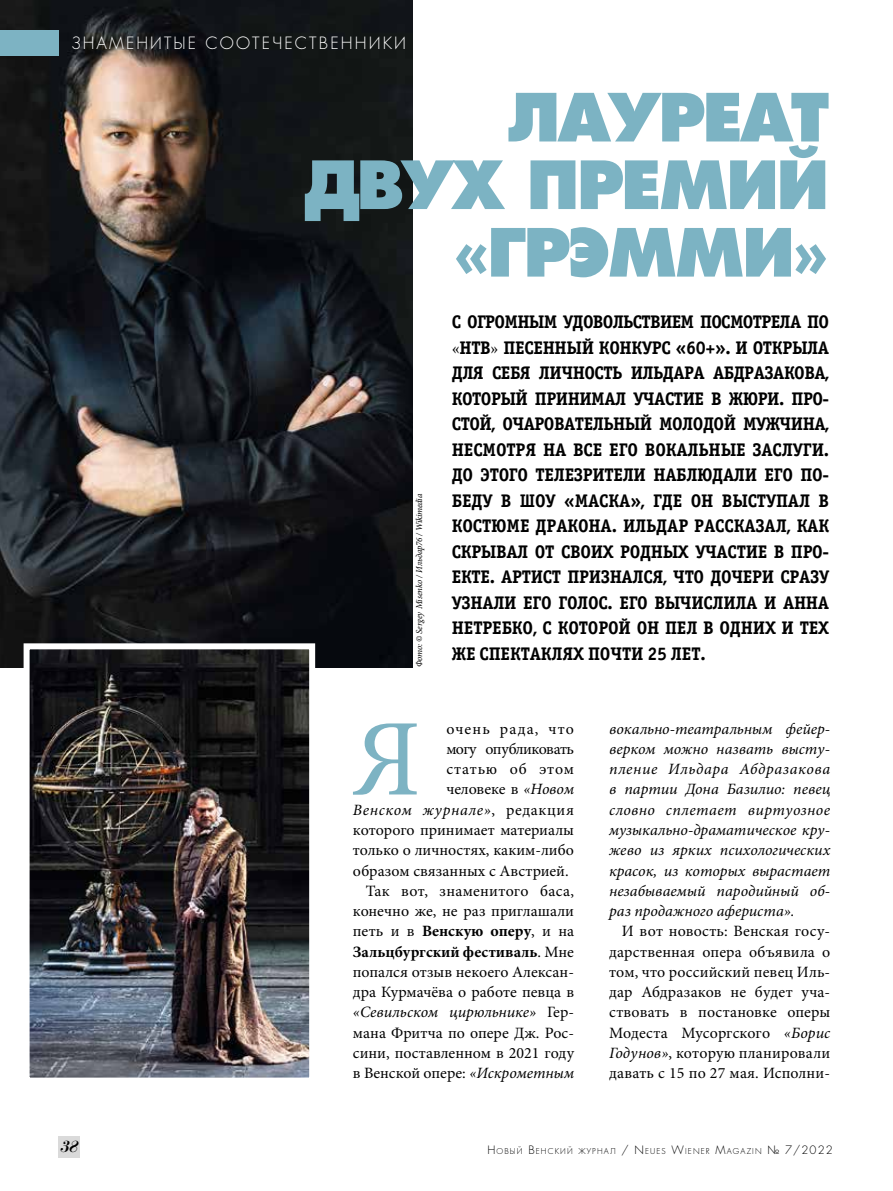
<style>
.page{position:relative;width:893px;height:1191px;background:#fff}
.page>*{position:absolute;margin:0;border:0;box-sizing:border-box;transform-origin:0 0}
.t1{font:109.2px "Minion Pro";color:#7db3c3}
.t2{font:64.5px/67.5px "Favorit Extra Bold C";letter-spacing:-.04em;color:#7cb3c3;text-align:right}
.t3{font:700 18.3px/25.5px "Officina Serif C";letter-spacing:-.01em;color:#000;text-align:justify}
.t4{font:16.5px "Favorit Light C";letter-spacing:.13em;color:#fff}
.t5{font:italic 16.5px "Paragon Nord C";color:#000}
.t6{font:15.75px/20.2px "Minion Pro";color:#000;text-align:justify}
.t7{font:italic 15.75px/20.2px "Minion Pro";color:#000;text-align:justify}
.t8{font:700 15.75px "Minion Pro";color:#000}
.t9{font:italic 15.75px "Minion Pro";letter-spacing:.04em;color:#000}
.t10{font:15.75px "Minion Pro";letter-spacing:.02em;color:#000}
.t11{font:15.75px "Minion Pro";letter-spacing:-.035em;color:#000}
.t12{font:15.75px "Minion Pro";letter-spacing:.07em;color:#000}
.t13{font:15.75px "Minion Pro";letter-spacing:.05em;color:#000}
.t14{font:italic 9px "Minion Pro";letter-spacing:-.02em;color:#000}
.t15{font:7.8px "Favorit Light C";letter-spacing:.145em;color:#000}
.s1{font-family:"Minion Pro";font-weight:400}
.s2{font-style:italic}
.s3{font-style:normal}
.s4{font-weight:400}
.s5{font-size:11.25px}
</style>
<div class="page">
<div style="left:59px;top:1136px;width:21px;height:22px;background:#dadada"></div>
<img style="left:0;top:0;width:412px;height:668px">
<div style="left:0;top:30px;width:59px;height:25px;background:#7db3c3"></div>
<img style="left:31px;top:650px;width:277px;height:426px">
<div style="left:24px;top:643px;width:291px;height:440px;border:6px solid #fff"></div>
<p class="t4" style="left:72px;top:32px;width:336px">ЗНАМЕНИТЫЕ СООТЕЧЕСТВЕННИКИ</p>
<h2 class="t2" style="left:304px;top:84px;width:526px">ЛАУРЕАТ<br>ДВУХ ПРЕМИЙ «ГРЭММИ»</h2>
<p class="t3" style="left:452px;top:309px;width:379px">С ОГРОМНЫМ УДОВОЛЬСТВИЕМ ПОСМОТРЕЛА ПО <span class="s1">«</span>НТВ<span class="s1">»</span> ПЕСЕННЫЙ КОНКУРС «60+». И ОТКРЫЛА ДЛЯ СЕБЯ ЛИЧНОСТЬ ИЛЬДАРА АБДРАЗАКОВА, КОТОРЫЙ ПРИНИМАЛ УЧАСТИЕ В ЖЮРИ. ПРО-СТОЙ, ОЧАРОВАТЕЛЬНЫЙ МОЛОДОЙ МУЖЧИНА, НЕСМОТРЯ НА ВСЕ ЕГО ВОКАЛЬНЫЕ ЗАСЛУГИ.<br>ДО ЭТОГО ТЕЛЕЗРИТЕЛИ НАБЛЮДАЛИ ЕГО ПО-БЕДУ В ШОУ «МАСКА», ГДЕ ОН ВЫСТУПАЛ В КОСТЮМЕ ДРАКОНА. ИЛЬДАР РАССКАЗАЛ, КАК СКРЫВАЛ ОТ СВОИХ РОДНЫХ УЧАСТИЕ В ПРО-ЕКТЕ. АРТИСТ ПРИЗНАЛСЯ, ЧТО ДОЧЕРИ СРАЗУ УЗНАЛИ ЕГО ГОЛОС. ЕГО ВЫЧИСЛИЛА И АННА НЕТРЕБКО, С КОТОРОЙ ОН ПЕЛ В ОДНИХ И ТЕХ ЖЕ СПЕКТАКЛЯХ ПОЧТИ 25 ЛЕТ.</p>
<p class="t14" style="left:413px;top:667px;width:175px;rotate:-90deg">Фото: © Sergey Misenko / Ильдар76 / Wikimedia</p>
<p class="t5" style="left:60px;top:1137px;width:19px">38</p>
<h1 class="t1" style="left:351px;top:686px;width:72px">Я</h1>
<p class="t12" style="left:446px;top:718px;width:129px">очень рада, что</p>
<p class="t11" style="left:446px;top:738px;width:129px">могу опубликовать</p>
<p class="t13" style="left:446px;top:758px;width:129px">статью об этом</p>
<p class="t6" style="left:446px;top:779px;width:129px">человеке в <span class="s2">«Новом</span></p>
<p class="t9" style="left:353px;top:799px;width:223px">Венском журнале»<span class="s3">, редакция</span></p>
<p class="t6" style="left:353px;top:820px;width:223px">которого принимает материалы</p>
<p class="t6" style="left:353px;top:840px;width:223px">только о личностях, каким-либо</p>
<p class="t6" style="left:353px;top:860px;width:217px">образом связанных с Австрией.</p>
<p class="t10" style="left:366px;top:880px;width:210px">Так вот, знаменитого баса,</p>
<p class="t6" style="left:353px;top:901px;width:223px">конечно же, не раз приглашали</p>
<p class="t8" style="left:353px;top:920px;width:223px"><span class="s4">петь и в</span> Венскую оперу<span class="s4">, и на</span></p>
<p class="t8" style="left:353px;top:940px;width:223px">Зальцбургский фестиваль<span class="s4">. Мне</span></p>
<p class="t6" style="left:353px;top:961px;width:223px">попался отзыв некоего Алексан-</p>
<p class="t6" style="left:353px;top:982px;width:223px">дра Курмачёва о работе певца в</p>
<p class="t7" style="left:353px;top:1002px;width:223px">«Севильском цирюльнике» <span class="s3">Гер-</span></p>
<p class="t6" style="left:353px;top:1022px;width:223px">мана Фритча по опере Дж. Рос-</p>
<p class="t6" style="left:353px;top:1042px;width:223px">сини, поставленном в 2021 году</p>
<p class="t6" style="left:353px;top:1063px;width:223px">в Венской опере: <span class="s2">«Искрометным</span></p>
<p class="t7" style="left:609px;top:718px;width:223px">вокально-театральным фейер&shy;верком можно назвать высту&shy;пление Ильдара Абдразакова в партии Дона Базилио: певец словно сплетает виртуозное музыкально-драматическое кру&shy;жево из ярких психологических красок, из которых вырастает незабываемый пародийный об&shy;раз продажного афериста».</p>
<p class="t6" style="left:609px;top:921px;width:223px;text-indent:13px">И вот новость: Венская госу&shy;дарственная опера объявила о том, что российский певец Иль&shy;дар Абдразаков не будет уча&shy;ствовать в постановке оперы Модеста Мусоргского <span class="s2">«Борис Годунов»</span>, которую планировали давать с 15 по 27 мая. Исполни-</p>
<p class="t15" style="left:487px;top:1145px;width:347px"><span class="s5">Н</span>ОВЫЙ <span class="s5">В</span>ЕНСКИЙ ЖУРНАЛ <span class="s5">/</span> <span class="s5">N</span>EUES <span class="s5">W</span>IEN ER <span class="s5">M</span>AGAZIN <span class="s5">№ 7/2022</span></p>
</div>
